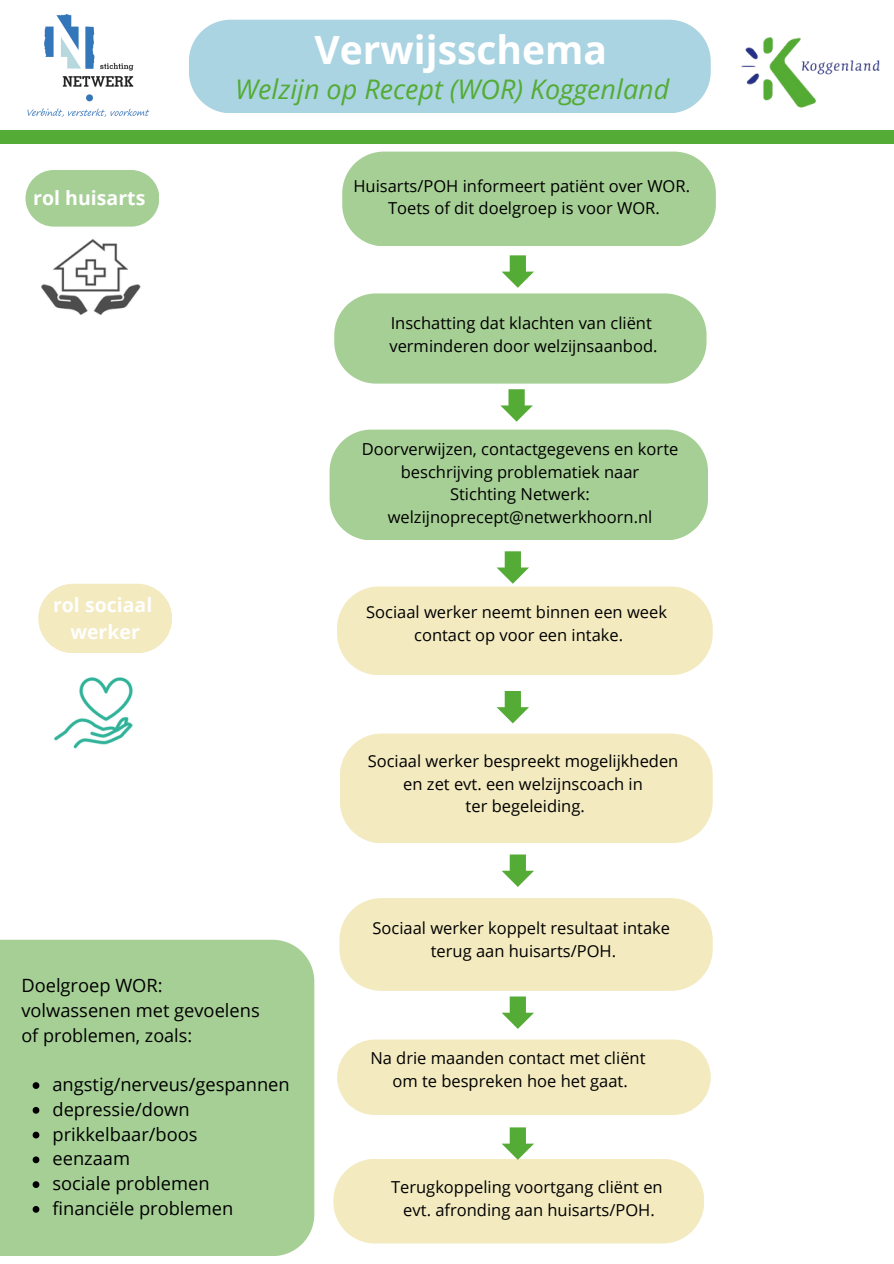
<style>
.page{position:relative;width:894px;height:1264px;background:#fff}
.page>*{position:absolute;margin:0;border:0;box-sizing:border-box;transform-origin:0 0}
.t1{font:700 39px "Open Sans";color:#fff}
.t2{font:italic 27px "Open Sans";color:#54ab35}
.t3{font:700 19.5px "Open Sans";color:#fff}
.t4{font:18.3px "Open Sans";color:#000}
.t5{font:18px "Open Sans";color:#000}
.t6{font:16.5px "Open Sans";color:#000}
</style>
<div class="page">
<div style="left:0;top:130px;width:893px;height:14px;background:#54ab35"></div>
<div style="left:189px;top:20px;width:521px;height:93px;background:#aad4e1"></div>
<img style="left:741px;top:37px;width:139px;height:71px">
<div style="left:342px;top:152px;width:373px;height:94px;background:#a6cf95"></div>
<div style="left:329px;top:429px;width:378px;height:111px;background:#a6cf95"></div>
<div style="left:340px;top:733px;width:372px;height:110px;background:#f3eac0"></div>
<div style="left:339px;top:898px;width:373px;height:92px;background:#f3eac0"></div>
<div style="left:337px;top:1039px;width:373px;height:75px;background:#f3eac0"></div>
<svg style="left:334px;top:255px;width:372px;height:128px"></svg>
<svg style="left:500px;top:389px;width:32px;height:32px"></svg>
<svg style="left:337px;top:551px;width:375px;height:124px"></svg>
<svg style="left:496px;top:691px;width:33px;height:32px"></svg>
<svg style="left:501px;top:854px;width:33px;height:33px"></svg>
<svg style="left:501px;top:996px;width:33px;height:32px"></svg>
<svg style="left:333px;top:1127px;width:371px;height:116px"></svg>
<div style="left:25px;top:170px;width:134px;height:56px;background:#a6cf95;border-radius:28px"></div>
<div style="left:38px;top:583px;width:134px;height:70px;background:#f3eac0;border-radius:35px"></div>
<img style="left:41px;top:238px;width:100px;height:77px">
<img style="left:53px;top:677px;width:80px;height:72px">
<img style="left:27px;top:15px;width:122px;height:102px">
<div style="left:0;top:939px;width:314px;height:317px;background:#a6cf95"></div>
<svg style="left:33px;top:1082px;width:6px;height:6px"></svg>
<svg style="left:33px;top:1106px;width:6px;height:7px"></svg>
<svg style="left:33px;top:1131px;width:6px;height:7px"></svg>
<svg style="left:33px;top:1156px;width:6px;height:7px"></svg>
<svg style="left:33px;top:1181px;width:6px;height:6px"></svg>
<svg style="left:33px;top:1205px;width:6px;height:7px"></svg>
<p class="t3" style="left:33px;top:184px;width:113px">rol huisarts</p>
<p class="t3" style="left:53px;top:591px;width:101px">rol sociaal</p>
<p class="t3" style="left:70px;top:618px;width:71px">werker</p>
<p class="t1" style="left:314px;top:22px;width:294px">Verwijsschema</p>
<p class="t2" style="left:235px;top:70px;width:435px">Welzijn op Recept (WOR) Koggenland</p>
<p class="t6" style="left:353px;top:174px;width:338px">Huisarts/POH informeert patiënt over WOR.</p>
<p class="t6" style="left:388px;top:197px;width:273px">Toets of dit doelgroep is voor WOR.</p>
<p class="t6" style="left:390px;top:311px;width:263px">Inschatting dat klachten van cliënt</p>
<p class="t6" style="left:389px;top:334px;width:269px">verminderen door welzijnsaanbod.</p>
<p class="t6" style="left:361px;top:437px;width:318px">Doorverwijzen, contactgegevens en korte</p>
<p class="t6" style="left:400px;top:460px;width:240px">beschrijving problematiek naar</p>
<p class="t6" style="left:450px;top:482px;width:141px">Stichting Netwerk:</p>
<p class="t6" style="left:387px;top:505px;width:266px">welzijnoprecept@netwerkhoorn.nl</p>
<p class="t6" style="left:366px;top:600px;width:302px">Sociaal werker neemt binnen een week</p>
<p class="t6" style="left:414px;top:623px;width:210px">contact op voor een intake.</p>
<p class="t6" style="left:367px;top:749px;width:312px">Sociaal werker bespreekt mogelijkheden</p>
<p class="t6" style="left:403px;top:772px;width:241px">en zet evt. een welzijnscoach in</p>
<p class="t6" style="left:465px;top:794px;width:121px">ter begeleiding.</p>
<p class="t6" style="left:372px;top:916px;width:299px">Sociaal werker koppelt resultaat intake</p>
<p class="t6" style="left:430px;top:939px;width:187px">terug aan huisarts/POH.</p>
<p class="t4" style="left:21px;top:972px;width:143px">Doelgroep WOR:</p>
<p class="t4" style="left:21px;top:997px;width:240px">volwassenen met gevoelens</p>
<p class="t5" style="left:21px;top:1022px;width:172px">of problemen, zoals:</p>
<p class="t4" style="left:52px;top:1071px;width:239px">angstig/nerveus/gespannen</p>
<p class="t4" style="left:52px;top:1096px;width:138px">depressie/down</p>
<p class="t4" style="left:52px;top:1121px;width:146px">prikkelbaar/boos</p>
<p class="t4" style="left:52px;top:1145px;width:79px">eenzaam</p>
<p class="t4" style="left:52px;top:1170px;width:159px">sociale problemen</p>
<p class="t4" style="left:52px;top:1195px;width:182px">financiële problemen</p>
<p class="t6" style="left:370px;top:1046px;width:276px">Na drie maanden contact met cliënt</p>
<p class="t6" style="left:392px;top:1069px;width:237px">om te bespreken hoe het gaat.</p>
<p class="t6" style="left:391px;top:1175px;width:273px">Terugkoppeling voortgang cliënt en</p>
<p class="t6" style="left:403px;top:1198px;width:253px">evt. afronding aan huisarts/POH.</p>
</div>
